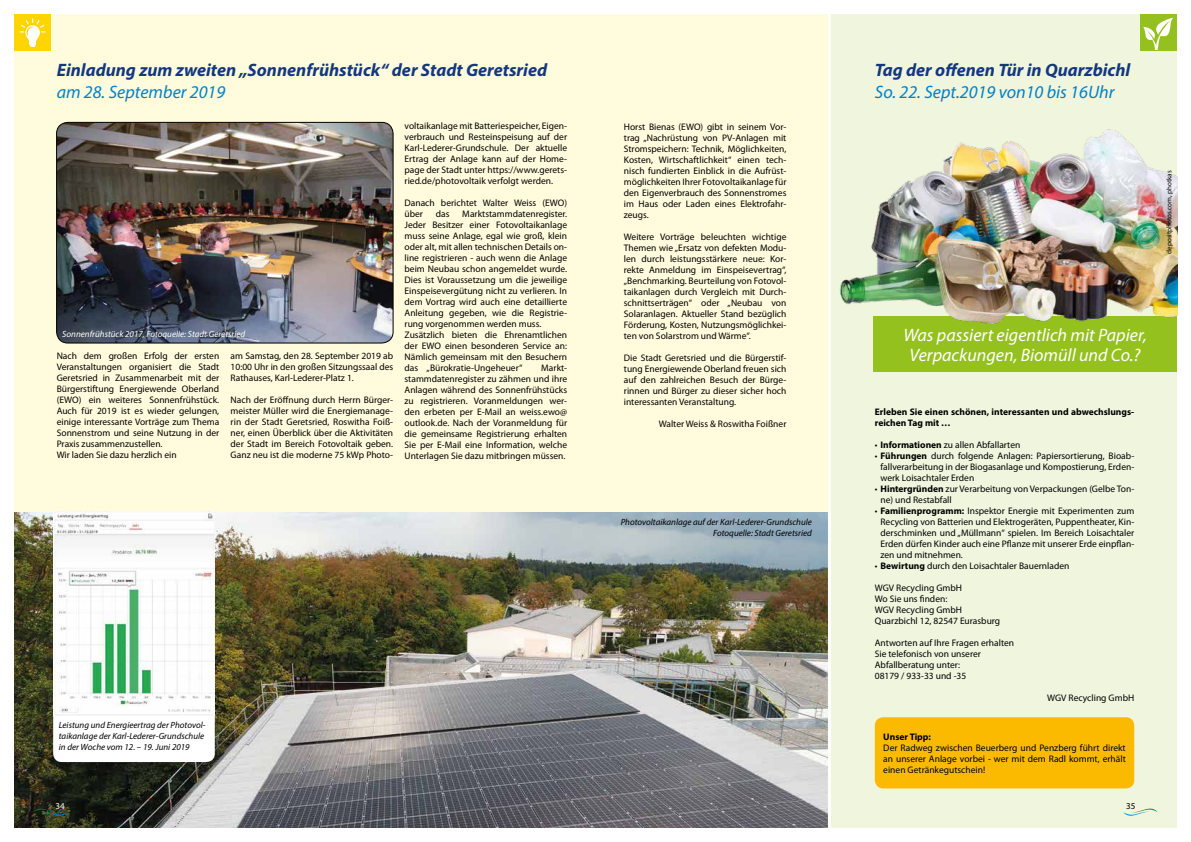
<style>
.page{position:relative;width:1191px;height:842px;background:#fff}
.page>*{position:absolute;margin:0;border:0;box-sizing:border-box;transform-origin:0 0}
.t1{font:italic 700 18px "Myriad Pro";color:#14387f}
.t2{font:italic 18px/20px "Myriad Pro";color:#fff;text-align:center}
.t3{font:italic 18px "Myriad Pro";color:#0081c9}
.t4{font:9.5px/11px "Myriad Pro";color:#000;text-align:justify}
.t5{font:700 9.5px/11px "Myriad Pro";color:#000}
.t6{font:italic 9px/11px "Myriad Pro";color:#000}
.t7{font:italic 9px "Myriad Pro";color:#fff}
.t8{font:9px "Myriad Pro";color:#fff}
.t9{font:9px "Myriad Pro";color:#000}
.t10{font:7px "Myriad Pro";color:#000}
.s1{font-weight:700}
</style>
<div class="page">
<div style="left:786px;top:14px;width:390px;height:814px;background:#f0f5de"></div>
<div style="left:14px;top:14px;width:581px;height:814px;background:#fffbdc"></div>
<div style="left:595px;top:14px;width:234px;height:814px;background:#fffbdc"></div>
<img style="left:14px;top:512px;width:814px;height:316px">
<img style="left:57px;top:122px;width:336px;height:221px">
<div style="left:56px;top:122px;width:337px;height:221px;border:1px solid #000;border-radius:11px"></div>
<svg style="left:1123px;top:808px;width:34px;height:8px"></svg>
<svg style="left:33px;top:806px;width:34px;height:11px"></svg>
<div style="left:14px;top:14px;width:37px;height:37px;background:#ffd500"></div>
<svg style="left:20px;top:18px;width:26px;height:29px"></svg>
<div style="left:874px;top:717px;width:260px;height:71px;background:#fbba00;border-radius:9px"></div>
<div style="left:1140px;top:14px;width:36px;height:37px;background:#95c11f"></div>
<svg style="left:1143px;top:17px;width:30px;height:33px"></svg>
<img style="left:53px;top:512px;width:162px;height:204px">
<div style="left:873px;top:316px;width:303px;height:56px;background:#95c11f"></div>
<hr style="left:828px;top:14px;width:3px;height:828px;background:#fff">
<img style="left:840px;top:87px;width:337px;height:249px">
<div style="left:53px;top:716px;width:162px;height:46px;background:#fff"></div>
<h1 class="t1" style="left:57px;top:58px;width:492px">Einladung zum zweiten „Sonnenfrühstück“ der Stadt Geretsried</h1>
<h1 class="t3" style="left:57px;top:81px;width:170px">am 28. September 2019</h1>
<p class="t7" style="left:62px;top:329px;width:184px">Sonnenfrühstück 2017, Fotoquelle: Stadt Geretsried</p>
<p class="t4" style="left:57px;top:350px;width:164px;text-align:left">Nach dem großen Erfolg der ersten Veranstaltungen organisiert die Stadt Geretsried in Zusammenarbeit mit der Bürgerstiftung Energiewende Oberland (EWO) ein weiteres Sonnenfrühstück.<br>Auch für 2019 ist es wieder gelungen, einige interessante Vorträge zum Thema Sonnenstrom und seine Nutzung in der Praxis zusammenzustellen.<br>Wir laden Sie dazu herzlich ein</p>
<p class="t4" style="left:231px;top:350px;width:164px">am Samstag, den 28. September 2019 ab 10:00 Uhr in den großen Sitzungssaal des Rathauses, Karl-Lederer-Platz 1.</p>
<p class="t4" style="left:231px;top:394px;width:164px">Nach der Eröffnung durch Herrn Bürger&shy;meister Müller wird die Energiemanage&shy;rin der Stadt Geretsried, Roswitha Foiß&shy;ner, einen Überblick über die Aktivitäten der Stadt im Bereich Fotovoltaik geben.<br>Ganz neu ist die moderne 75 kWp Photo-</p>
<p class="t4" style="left:404px;top:120px;width:164px">voltaikanlage mit Batteriespeicher, Eigen&shy;verbrauch und Resteinspeisung auf der Karl-Lederer-Grundschule. Der aktuelle Ertrag der Anlage kann auf der Home&shy;page der Stadt unter https://www.gerets&shy;ried.de/photovoltaik verfolgt werden.</p>
<p class="t4" style="left:404px;top:197px;width:164px">Danach berichtet Walter Weiss (EWO) über</p>
<p class="t4" style="left:404px;top:208px;width:164px;text-align:left;text-indent:58px">Marktstammdatenregister.<br>Jeder Besitzer einer Fotovoltaikanlage muss seine Anlage, egal wie groß, klein oder alt, mit allen technischen Details on&shy;line registrieren - auch wenn die Anlage beim Neubau schon angemeldet wurde.<br>Dies ist Voraussetzung um die jeweilige Einspeisevergütung nicht zu verlieren. In dem Vortrag wird auch eine detaillierte Anleitung gegeben, wie die Registrie&shy;rung vorgenommen werden muss.<br>Zusätzlich bieten die Ehrenamtlichen der EWO einen besonderen Service an:<br>Nämlich gemeinsam mit den Besuchern das „Bürokratie-Ungeheuer“</p>
<p class="t4" style="left:436px;top:208px;width:15px">das</p>
<p class="t4" style="left:404px;top:362px;width:164px;text-indent:137px">Markt&shy;stammdatenregister zu zähmen und ihre Anlagen während des Sonnenfrühstücks zu registrieren. Voranmeldungen wer&shy;den erbeten per E-Mail an weiss.ewo@ outlook.de. Nach der Voranmeldung für die gemeinsame Registrierung erhalten Sie per E-Mail eine Information, welche Unterlagen Sie dazu mitbringen müssen.</p>
<p class="t4" style="left:624px;top:121px;width:164px">Horst Bienas (EWO) gibt in seinem Vor&shy;trag „Nachrüstung von PV-Anlagen mit Stromspeichern: Technik, Möglichkeiten, Kosten, Wirtschaftlichkeit“ einen tech&shy;nisch fundierten Einblick in die Aufrüst&shy;möglichkeiten Ihrer Fotovoltaikanlage für den Eigenverbrauch des Sonnenstromes im Haus oder Laden eines Elektrofahr&shy;zeugs.</p>
<p class="t4" style="left:624px;top:231px;width:164px">Weitere Vorträge beleuchten wichtige Themen wie „Ersatz von defekten Modu&shy;len durch leistungsstärkere neue: Kor&shy;rekte Anmeldung im Einspeisevertrag“, „Benchmarking. Beurteilung von Fotovol&shy;taikanlagen durch Vergleich mit Durch&shy;schnittserträgen“ oder „Neubau von Solaranlagen. Aktueller Stand bezüglich Förderung, Kosten, Nutzungsmöglichkei&shy;ten von Solarstrom und Wärme“.</p>
<p class="t4" style="left:624px;top:352px;width:164px">Die Stadt Geretsried und die Bürgerstif&shy;tung Energiewende Oberland freuen sich auf den zahlreichen Besuch der Bürge&shy;rinnen und Bürger zu dieser sicher hoch interessanten Veranstaltung.</p>
<p class="t4" style="left:659px;top:418px;width:129px">Walter Weiss &amp; Roswitha Foißner</p>
<p class="t6" style="left:620px;top:516px;width:193px;text-align:right">Photovoltaikanlage auf der Karl-Lederer-Grundschule<br>Fotoquelle: Stadt Geretsried</p>
<p class="t6" style="left:59px;top:720px;width:148px">Leistung und Energieertrag der Photovol&shy;taikanlage der Karl-Lederer-Grundschule in der Woche vom 12. – 19. Juni 2019</p>
<h1 class="t1" style="left:874px;top:58px;width:257px">Tag der offenen Tür in Quarzbichl</h1>
<h1 class="t3" style="left:874px;top:81px;width:241px">So. 22. Sept.2019 von10 bis 16Uhr</h1>
<h1 class="t2" style="left:903px;top:324px;width:245px">Was passiert eigentlich mit Papier,<br>Verpackungen, Biomüll und Co.?</h1>
<p class="t5" style="left:874px;top:406px;width:261px">Erleben Sie einen schönen, interessanten und abwechslungs&shy;reichen Tag mit …</p>
<p class="t4" style="left:874px;top:439px;width:147px">• <span class="s1">Informationen</span> zu allen Abfallarten</p>
<p class="t4" style="left:880px;top:450px;width:255px;text-indent:-6px">• <span class="s1">Führungen</span> durch folgende Anlagen: Papiersortierung, Bioab&shy;fallverarbeitung in der Biogasanlage und Kompostierung, Erden&shy;werk Loisachtaler Erden</p>
<p class="t4" style="left:880px;top:483px;width:255px;text-indent:-6px">• <span class="s1">Hintergründen</span> zur Verarbeitung von Verpackungen (Gelbe Ton&shy;ne) und Restabfall</p>
<p class="t4" style="left:880px;top:505px;width:255px;text-indent:-6px">• <span class="s1">Familienprogramm:</span> Inspektor Energie mit Experimenten zum Recycling von Batterien und Elektrogeräten, Puppentheater, Kin&shy;derschminken und „Müllmann“ spielen. Im Bereich Loisachtaler Erden dürfen Kinder auch eine Pflanze mit unserer Erde einpflan&shy;zen und mitnehmen.</p>
<p class="t4" style="left:874px;top:560px;width:196px">• <span class="s1">Bewirtung</span> durch den Loisachtaler Bauernladen</p>
<p class="t4" style="left:874px;top:582px;width:127px;text-align:left">WGV Recycling GmbH<br>Wo Sie uns finden:<br>WGV Recycling GmbH<br>Quarzbichl 12, 82547 Eurasburg</p>
<p class="t4" style="left:874px;top:638px;width:141px;text-align:left">Antworten auf Ihre Fragen erhalten<br>Sie telefonisch von unserer<br>Abfallberatung unter:<br>08179 / 933-33 und -35</p>
<p class="t4" style="left:1047px;top:693px;width:89px">WGV Recycling GmbH</p>
<p class="t5" style="left:883px;top:731px;width:49px">Unser Tipp:</p>
<p class="t4" style="left:883px;top:742px;width:244px">Der Radweg zwischen Beuerberg und Penzberg führt direkt an unserer Anlage vorbei - wer mit dem Radl kommt, erhält einen Getränkegutschein!</p>
<p class="t8" style="left:56px;top:800px;width:11px">34</p>
<p class="t9" style="left:1126px;top:800px;width:11px">35</p>
<p class="t10" style="left:1164px;top:254px;width:85px;rotate:-90deg">depositphotos.com, photkas</p>
</div>
